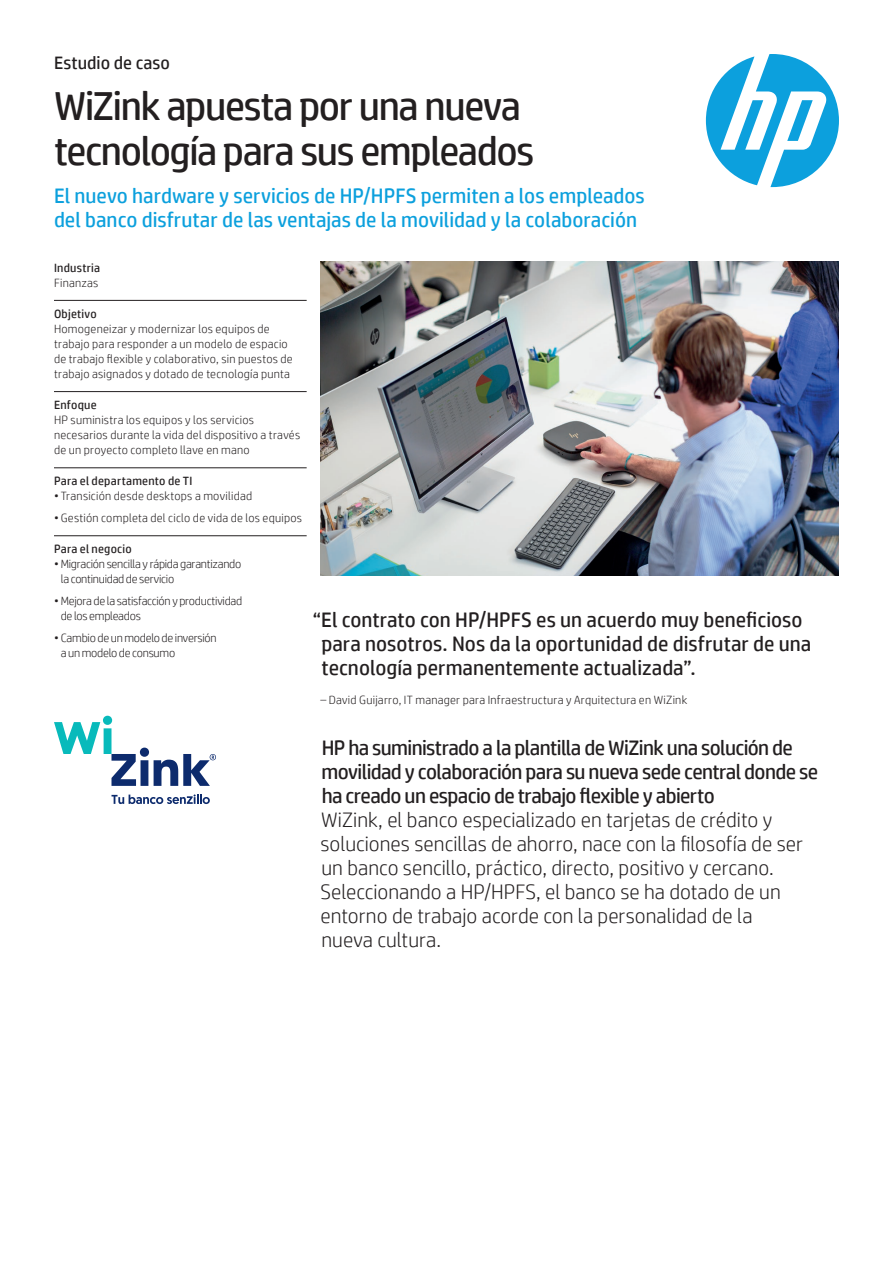
<style>
.page{position:relative;width:893px;height:1263px;background:#fff}
.page>*{position:absolute;margin:0;border:0;box-sizing:border-box;transform-origin:0 0}
.Headline_28_30{font:40.5px/45px "HP Simplified";letter-spacing:-.035em;color:#231f20}
.Intro_14_16{font:300 21px/24px "HP Simplified";color:#231f20}
.Subhead_14_16_bold_b{font:21px/24px "HP Simplified";letter-spacing:-.03em;color:#231f20}
.Cover_quote_14_16{font:21px/24px "HP Simplified";color:#231f20}
.Subhead_14_16_bold_b-2{font:21px/24px "HP Simplified";color:#0ca0dd}
.Docment_type_12_14{font:18px "HP Simplified";letter-spacing:.005em;color:#231f20}
.Sidebar_body_w__rule{font:300 12px/15px "HP Simplified";letter-spacing:.02em;color:#231f20}
.Sidebar_body_w__rule-2{font:300 12px/15px "HP Simplified";letter-spacing:-.02em;color:#231f20}
.Cover_quote_attribut{font:300 12px "HP Simplified";letter-spacing:.02em;color:#231f20}
.Sidebar_header{font:12px "HP Simplified";letter-spacing:.02em;color:#231f20}
</style>
<div class="page">
<svg style="left:706px;top:54px;width:133px;height:133px"></svg>
<img style="left:320px;top:262px;width:519px;height:313px">
<hr style="left:54px;top:300px;width:253px;height:1px;background:#231f20">
<hr style="left:54px;top:391px;width:253px;height:1px;background:#231f20">
<hr style="left:54px;top:467px;width:253px;height:1px;background:#231f20">
<hr style="left:54px;top:535px;width:253px;height:1px;background:#231f20">
<svg style="left:112px;top:794px;width:98px;height:10px"></svg>
<svg style="left:54px;top:716px;width:162px;height:70px"></svg>
<p class="Docment_type_12_14" style="left:54px;top:52px;width:117px">Estudio de caso</p>
<p class="Headline_28_30" style="left:54px;top:83px;width:482px">WiZink apuesta por una nueva tecnología para sus empleados</p>
<p class="Subhead_14_16_bold_b-2" style="left:54px;top:183px;width:592px">El nuevo hardware y servicios de HP/HPFS permiten a los empleados del banco disfrutar de las ventajas de la movilidad y la colaboración</p>
<p class="Sidebar_header" style="left:54px;top:261px;width:48px">Industria</p>
<p class="Sidebar_body_w__rule" style="left:54px;top:275px;width:46px">Finanzas</p>
<p class="Sidebar_header" style="left:54px;top:307px;width:44px">Objetivo</p>
<p class="Sidebar_body_w__rule" style="left:54px;top:321px;width:240px">Homogeneizar y modernizar los equipos de trabajo para responder a un modelo de espacio de trabajo flexible y colaborativo, sin puestos de trabajo asignados y dotado de tecnología punta</p>
<p class="Sidebar_header" style="left:54px;top:398px;width:44px">Enfoque</p>
<p class="Sidebar_body_w__rule" style="left:54px;top:412px;width:248px">HP suministra los equipos y los servicios necesarios durante la vida del dispositivo a través de un proyecto completo llave en mano</p>
<p class="Sidebar_header" style="left:54px;top:474px;width:140px">Para el departamento de TI</p>
<p class="Sidebar_body_w__rule" style="left:54px;top:488px;width:200px">• Transición desde desktops a movilidad</p>
<p class="Sidebar_body_w__rule" style="left:54px;top:510px;width:250px">• Gestión completa del ciclo de vida de los equipos</p>
<p class="Sidebar_header" style="left:54px;top:542px;width:79px">Para el negocio</p>
<p class="Sidebar_body_w__rule-2" style="left:61px;top:556px;width:182px;text-indent:-7px">• Migración sencilla y rápida garantizando la continuidad de servicio</p>
<p class="Sidebar_body_w__rule-2" style="left:61px;top:593px;width:183px;text-indent:-7px">• Mejora de la satisfacción y productividad de los empleados</p>
<p class="Sidebar_body_w__rule-2" style="left:61px;top:630px;width:157px;text-indent:-7px">• Cambio de un modelo de inversión a un modelo de consumo</p>
<p class="Cover_quote_14_16" style="left:321px;top:608px;width:491px;text-indent:-9px">“El contrato con HP/HPFS es un acuerdo muy beneficioso para nosotros. Nos da la oportunidad de disfrutar de una tecnología permanentemente actualizada”.</p>
<p class="Cover_quote_attribut" style="left:320px;top:693px;width:368px">– David Guijarro, IT manager para Infraestructura y Arquitectura en WiZink</p>
<p class="Subhead_14_16_bold_b" style="left:322px;top:735px;width:498px">HP ha suministrado a la plantilla de WiZink una solución de movilidad y colaboración para su nueva sede central donde se ha creado un espacio de trabajo flexible y abierto</p>
<p class="Intro_14_16" style="left:320px;top:807px;width:484px">WiZink, el banco especializado en tarjetas de crédito y soluciones sencillas de ahorro, nace con la filosofía de ser un banco sencillo, práctico, directo, positivo y cercano.<br>Seleccionando a HP/HPFS, el banco se ha dotado de un entorno de trabajo acorde con la personalidad de la nueva cultura.</p>
</div>
